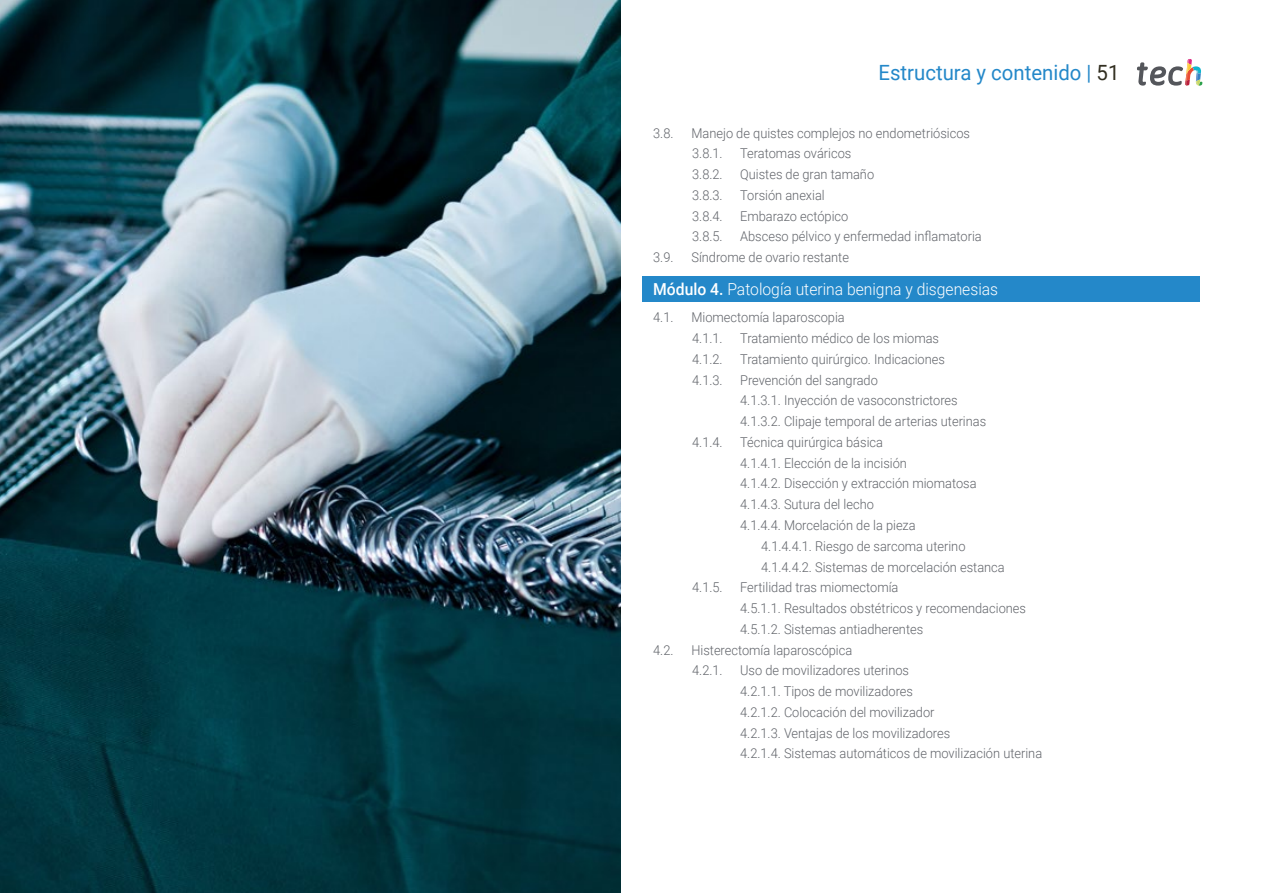
<style>
.page{position:relative;width:1263px;height:893px;background:#fff}
.page>*{position:absolute;margin:0;border:0;box-sizing:border-box;transform-origin:0 0}
.t1{font:21px "Roboto";color:#2488c9}
.t2{font:300 16.5px "Roboto";color:#fff;scale:.95 1}
.t3{font:300 13.5px/20.7px "Roboto";color:#61646a;scale:.95 1}
.s1{color:#312e20}
.s2{font-weight:500}
</style>
<div class="page">
<div style="left:642px;top:277px;width:557px;height:25px;background:#2488c9"></div>
<img style="left:0;top:0;width:621px;height:893px">
<svg style="left:1137px;top:59px;width:65px;height:27px"></svg>
<h1 class="t1" style="left:878px;top:57px;width:242px">Estructura y contenido | <span class="s1">51</span></h1>
<p class="t3" style="left:653px;top:122px;width:23px">3.8.</p>
<p class="t3" style="left:691px;top:122px;width:295px">Manejo de quistes complejos no endometriósicos<br>3.8.1.</p>
<p class="t3" style="left:740px;top:143px;width:118px">Teratomas ováricos</p>
<p class="t3" style="left:692px;top:164px;width:34px">3.8.2.</p>
<p class="t3" style="left:740px;top:164px;width:143px">Quistes de gran tamaño</p>
<p class="t3" style="left:692px;top:184px;width:34px">3.8.3.</p>
<p class="t3" style="left:740px;top:184px;width:91px">Torsión anexial</p>
<p class="t3" style="left:692px;top:205px;width:34px">3.8.4.</p>
<p class="t3" style="left:740px;top:205px;width:115px">Embarazo ectópico</p>
<p class="t3" style="left:692px;top:226px;width:34px">3.8.5.</p>
<p class="t3" style="left:740px;top:226px;width:256px">Absceso pélvico y enfermedad inflamatoria</p>
<p class="t3" style="left:653px;top:247px;width:23px">3.9.</p>
<p class="t3" style="left:691px;top:247px;width:167px">Síndrome de ovario restante</p>
<p class="t2" style="left:653px;top:278px;width:365px"><span class="s2">Módulo 4.</span> Patología uterina benigna y disgenesias</p>
<p class="t3" style="left:653px;top:307px;width:23px">4.1.</p>
<p class="t3" style="left:691px;top:307px;width:163px">Miomectomía laparoscopia<br>4.1.1.</p>
<p class="t3" style="left:740px;top:328px;width:211px">Tratamiento médico de los miomas</p>
<p class="t3" style="left:692px;top:348px;width:34px">4.1.2.</p>
<p class="t3" style="left:740px;top:348px;width:217px">Tratamiento quirúrgico. Indicaciones</p>
<p class="t3" style="left:692px;top:369px;width:34px">4.1.3.</p>
<p class="t3" style="left:740px;top:369px;width:260px">Prevención del sangrado<br>4.1.3.1. Inyección de vasoconstrictores<br>4.1.3.2. Clipaje temporal de arterias uterinas</p>
<p class="t3" style="left:692px;top:431px;width:34px">4.1.4.</p>
<p class="t3" style="left:740px;top:431px;width:250px">Técnica quirúrgica básica<br>4.1.4.1. Elección de la incisión<br>4.1.4.2. Disección y extracción miomatosa<br>4.1.4.3. Sutura del lecho<br>4.1.4.4. Morcelación de la pieza</p>
<p class="t3" style="left:761px;top:535px;width:258px">4.1.4.4.1. Riesgo de sarcoma uterino<br>4.1.4.4.2. Sistemas de morcelación estanca</p>
<p class="t3" style="left:692px;top:577px;width:34px">4.1.5.</p>
<p class="t3" style="left:740px;top:577px;width:302px">Fertilidad tras miomectomía<br>4.5.1.1. Resultados obstétricos y recomendaciones<br>4.5.1.2. Sistemas antiadherentes</p>
<p class="t3" style="left:653px;top:639px;width:23px">4.2.</p>
<p class="t3" style="left:691px;top:639px;width:171px">Histerectomía laparoscópica<br>4.2.1.</p>
<p class="t3" style="left:740px;top:660px;width:319px">Uso de movilizadores uterinos<br>4.2.1.1. Tipos de movilizadores<br>4.2.1.2. Colocación del movilizador<br>4.2.1.3. Ventajas de los movilizadores<br>4.2.1.4. Sistemas automáticos de movilización uterina</p>
</div>
